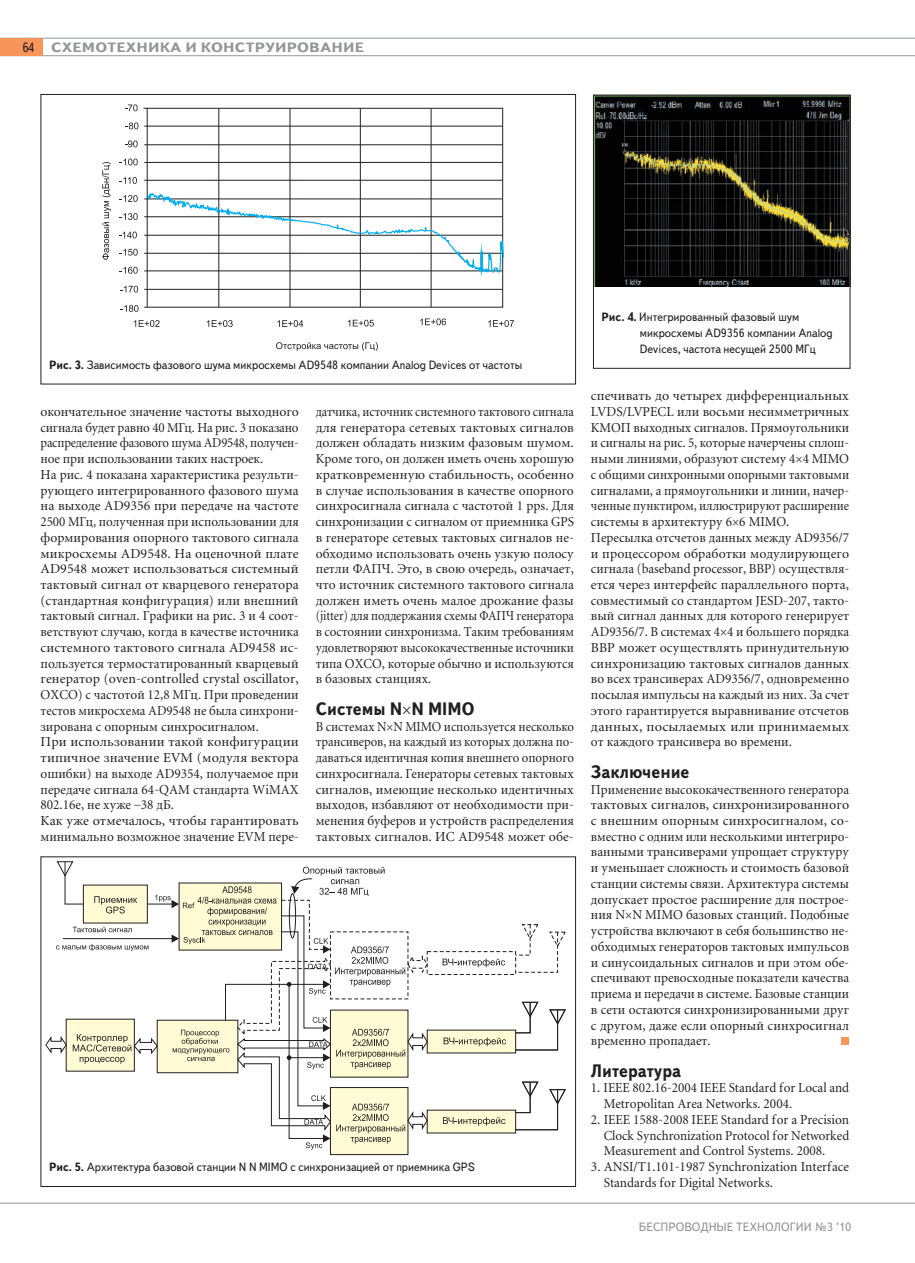
<style>
.page{position:relative;width:915px;height:1263px;background:#fff}
.page>*{position:absolute;margin:0;border:0;box-sizing:border-box;transform-origin:0 0}
.t1{font:700 18px "Text Book C";color:#231f20;scale:.94 1}
.t2{font:13.5px/15.8px "Miniature";color:#231f20}
.t3{font:13.5px/15.8px "Miniature";color:#231f20;text-align:justify;scale:.95 1}
.t4{font:13.5px/15.8px "Miniature";color:#231f20;text-align:justify;scale:.9 1}
.t5{font:13.5px/15.8px "Miniature";color:#231f20;text-align:justify;scale:.93 1}
.t6{font:13.5px/15.8px "Miniature";color:#231f20;text-align:justify;scale:.96 1}
.t7{font:700 13.5px "Text Book C";letter-spacing:.01em;color:#939598;scale:1.17 1}
.t8{font:13.5px "Text Book C";color:#231f20;scale:.9 1}
.t9{font:12px/15.8px "Text Book C";color:#231f20;scale:.95 1}
.t10{font:12px "Text Book C";color:#939598}
.s1{font-weight:700}
</style>
<div class="page">
<hr style="left:0;top:1203px;width:914px;height:1px;background:#939598">
<hr style="left:0;top:38px;width:914px;height:1px;background:#939598">
<hr style="left:0;top:55px;width:914px;height:1px;background:#939598">
<div style="left:0;top:38px;width:43px;height:18px;background:#f7955a"></div>
<div style="left:840px;top:1037px;width:8px;height:8px;background:#f7955a"></div>
<svg style="left:143px;top:107px;width:360px;height:201px"></svg>
<hr style="left:144px;top:270px;width:358px;height:1px;background:#231f20">
<hr style="left:144px;top:289px;width:358px;height:1px;background:#231f20">
<hr style="left:144px;top:253px;width:358px;height:1px;background:#231f20">
<hr style="left:144px;top:235px;width:358px;height:1px;background:#231f20">
<hr style="left:144px;top:216px;width:358px;height:1px;background:#231f20">
<hr style="left:144px;top:199px;width:358px;height:1px;background:#231f20">
<hr style="left:144px;top:180px;width:358px;height:1px;background:#231f20">
<hr style="left:144px;top:162px;width:358px;height:1px;background:#231f20">
<hr style="left:144px;top:144px;width:358px;height:1px;background:#231f20">
<hr style="left:144px;top:126px;width:358px;height:1px;background:#231f20">
<hr style="left:430px;top:108px;width:1px;height:199px;background:#231f20">
<hr style="left:360px;top:108px;width:1px;height:199px;background:#231f20">
<hr style="left:289px;top:108px;width:1px;height:199px;background:#231f20">
<hr style="left:218px;top:108px;width:1px;height:199px;background:#231f20">
<hr style="left:147px;top:108px;width:1px;height:199px;background:#231f20">
<svg style="left:145px;top:192px;width:359px;height:83px"></svg>
<svg style="left:102px;top:162px;width:9px;height:98px"></svg>
<svg style="left:276px;top:342px;width:102px;height:9px"></svg>
<svg style="left:125px;top:104px;width:12px;height:7px"></svg>
<svg style="left:125px;top:141px;width:12px;height:6px"></svg>
<svg style="left:126px;top:122px;width:12px;height:7px"></svg>
<svg style="left:120px;top:159px;width:18px;height:6px"></svg>
<svg style="left:119px;top:177px;width:18px;height:7px"></svg>
<svg style="left:120px;top:195px;width:18px;height:7px"></svg>
<svg style="left:120px;top:213px;width:18px;height:7px"></svg>
<svg style="left:119px;top:232px;width:18px;height:6px"></svg>
<svg style="left:120px;top:249px;width:18px;height:7px"></svg>
<svg style="left:120px;top:267px;width:18px;height:7px"></svg>
<svg style="left:120px;top:286px;width:18px;height:7px"></svg>
<svg style="left:120px;top:305px;width:18px;height:7px"></svg>
<svg style="left:134px;top:320px;width:25px;height:7px"></svg>
<svg style="left:207px;top:320px;width:25px;height:7px"></svg>
<svg style="left:277px;top:320px;width:26px;height:7px"></svg>
<svg style="left:348px;top:320px;width:25px;height:7px"></svg>
<svg style="left:420px;top:318px;width:26px;height:7px"></svg>
<svg style="left:488px;top:320px;width:26px;height:7px"></svg>
<div style="left:40px;top:94px;width:535px;height:290px;border:1px solid #231f20"></div>
<div style="left:330px;top:1087px;width:78px;height:67px;background:#fffcd5"></div>
<div style="left:330px;top:1087px;width:78px;height:68px;border:1px solid #231f20"></div>
<div style="left:427px;top:1030px;width:88px;height:23px;background:#fffcd5"></div>
<div style="left:427px;top:1110px;width:88px;height:23px;background:#fffcd5"></div>
<div style="left:426px;top:951px;width:90px;height:24px;border:1px dashed #231f20"></div>
<svg style="left:514px;top:1081px;width:52px;height:49px"></svg>
<svg style="left:514px;top:1001px;width:52px;height:50px"></svg>
<svg style="left:514px;top:924px;width:52px;height:49px"></svg>
<svg style="left:443px;top:1117px;width:62px;height:9px"></svg>
<svg style="left:443px;top:1037px;width:63px;height:9px"></svg>
<svg style="left:442px;top:959px;width:63px;height:8px"></svg>
<svg style="left:45px;top:861px;width:383px;height:289px"></svg>
<img style="left:595px;top:97px;width:253px;height:190px">
<div style="left:593px;top:95px;width:257px;height:274px;border:1px solid #231f20"></div>
<p class="t8" style="left:22px;top:39px;width:14px">64</p>
<p class="t7" style="left:51px;top:40px;width:269px">СХЕМОТЕХНИКА И КОНСТРУИРОВАНИЕ</p>
<p class="t9" style="left:49px;top:357px;width:499px"><span class="s1">Рис. 3.</span> Зависимость фазового шума микросхемы AD9548 компании Analog Devices от частоты</p>
<p class="t2" style="left:40px;top:405px;width:259px">окончательное значение частоты выходного сигнала будет равно 40 МГц. На рис. 3 показано распределение фазового шума AD9548, получен&shy;ное при использовании таких настроек.<br>На рис. 4 показана характеристика результи&shy;рующего интегрированного фазового шума на выходе AD9356 при передаче на частоте 2500 МГц, полученная при использовании для формирования опорного тактового сигнала микросхемы AD9548. На оценочной плате AD9548 может использоваться системный тактовый сигнал от кварцевого генератора (стандартная конфигурация) или внешний тактовый сигнал. Графики на рис. 3 и 4 соот&shy;ветствуют случаю, когда в качестве источника системного тактового сигнала AD9458 ис&shy;пользуется термостатированный кварцевый генератор (oven-controlled crystal oscillator, OXCO) с частотой 12,8 МГц. При проведении тестов микросхема AD9548 не была синхрони&shy;зирована с опорным синхросигналом.<br>При использовании такой конфигурации типичное значение EVM (модуля вектора ошибки) на выходе AD9354, получаемое при передаче сигнала 64-QAM стандарта WiMAX 802.16e, не хуже –38 дБ.<br>Как уже отмечалось, чтобы гарантировать минимально возможное значение EVM пере-</p>
<p class="t4" style="left:315px;top:405px;width:288px">датчика, источник системного тактового сигнала для генератора сетевых тактовых сигналов должен обладать низким фазовым шумом.<br>Кроме того, он должен иметь очень хорошую кратковременную стабильность, особенно в случае использования в качестве опорного синхросигнала сигнала с частотой 1 pps. Для синхронизации с сигналом от приемника GPS в генераторе сетевых тактовых сигналов не&shy;обходимо использовать очень узкую полосу петли ФАПЧ. Это, в свою очередь, означает, что источник системного тактового сигнала должен иметь очень малое дрожание фазы (jitter) для поддержания схемы ФАПЧ генератора в состоянии синхронизма. Таким требованиям удовлетворяют высококачественные источники типа OXCO, которые обычно и используются в базовых станциях.</p>
<h1 class="t1" style="left:315px;top:698px;width:170px">Системы N N MIMO</h1>
<p class="t5" style="left:315px;top:719px;width:279px">В системах N N MIMO используется несколько трансиверов, на каждый из которых должна по&shy;даваться идентичная копия внешнего опорного синхросигнала. Генераторы сетевых тактовых сигналов, имеющие несколько идентичных выходов, избавляют от необходимости при&shy;менения буферов и устройств распределения тактовых сигналов. ИС AD9548 может обе-</p>
<p class="t9" style="left:49px;top:1159px;width:450px"><span class="s1">Рис. 5.</span> Архитектура базовой станции N N MIMO с синхронизацией от приемника GPS</p>
<p class="t9" style="left:639px;top:309px;width:204px;text-indent:-38px"><span class="s1">Рис. 4.</span> Интегрированный фазовый шум микросхемы AD9356 компании Analog<br>Devices, частота несущей 2500 МГц</p>
<p class="t2" style="left:590px;top:389px;width:260px">спечивать до четырех дифференциальных LVDS/LVPECL или восьми несимметричных КМОП выходных сигналов. Прямоугольники и сигналы на рис. 5, которые начерчены сплош&shy;ными линиями, образуют систему 4 4 MIMO с общими синхронными опорными тактовыми сигналами, а прямоугольники и линии, начер&shy;ченные пунктиром, иллюстрируют расширение системы в архитектуру 6 6 MIMO.<br>Пересылка отсчетов данных между AD9356/7 и процессором обработки модулирующего сигнала (baseband processor, BBP) осуществля&shy;ется через интерфейс параллельного порта, совместимый со стандартом JESD-207, такто&shy;вый сигнал данных для которого генерирует AD9356/7. В системах 4 4 и большего порядка BBP может осуществлять принудительную синхронизацию тактовых сигналов данных во всех трансиверах AD9356/7, одновременно посылая импульсы на каждый из них. За счет этого гарантируется выравнивание отсчетов данных, посылаемых или принимаемых от каждого трансивера во времени.</p>
<h1 class="t1" style="left:590px;top:761px;width:106px">Заключение</h1>
<p class="t3" style="left:590px;top:782px;width:273px">Применение высококачественного генератора тактовых сигналов, синхронизированного с внешним опорным синхросигналом, со&shy;вместно с одним или несколькими интегриро&shy;ванными трансиверами упрощает структуру и уменьшает сложность и стоимость базовой станции системы связи. Архитектура системы допускает простое расширение для построе&shy;ния N N MIMO базовых станций. Подобные устройства включают в себя большинство не&shy;обходимых генераторов тактовых импульсов и синусоидальных сигналов и при этом обе&shy;спечивают превосходные показатели качества приема и передачи в системе. Базовые станции в сети остаются синхронизированными друг с другом, даже если опорный синхросигнал временно пропадает.</p>
<h1 class="t1" style="left:590px;top:1060px;width:97px">Литература</h1>
<p class="t3" style="left:603px;top:1081px;width:260px;text-indent:-13px">1. IEEE 802.16-2004 IEEE Standard for Local and<br>Metropolitan Area Networks. 2004.</p>
<p class="t6" style="left:603px;top:1113px;width:257px;text-indent:-13px">2. IEEE 1588-2008 IEEE Standard for a Precision Clock Synchronization Protocol for Networked Measurement and Control Systems. 2008.</p>
<p class="t2" style="left:603px;top:1160px;width:247px;text-indent:-13px">3. ANSI/T1.101-1987 Synchronization Interface<br>Standards for Digital Networks.</p>
<p class="t10" style="left:638px;top:1220px;width:214px">БЕСПРОВОДНЫЕ ТЕХНОЛОГИИ №3 ’10</p>
</div>
